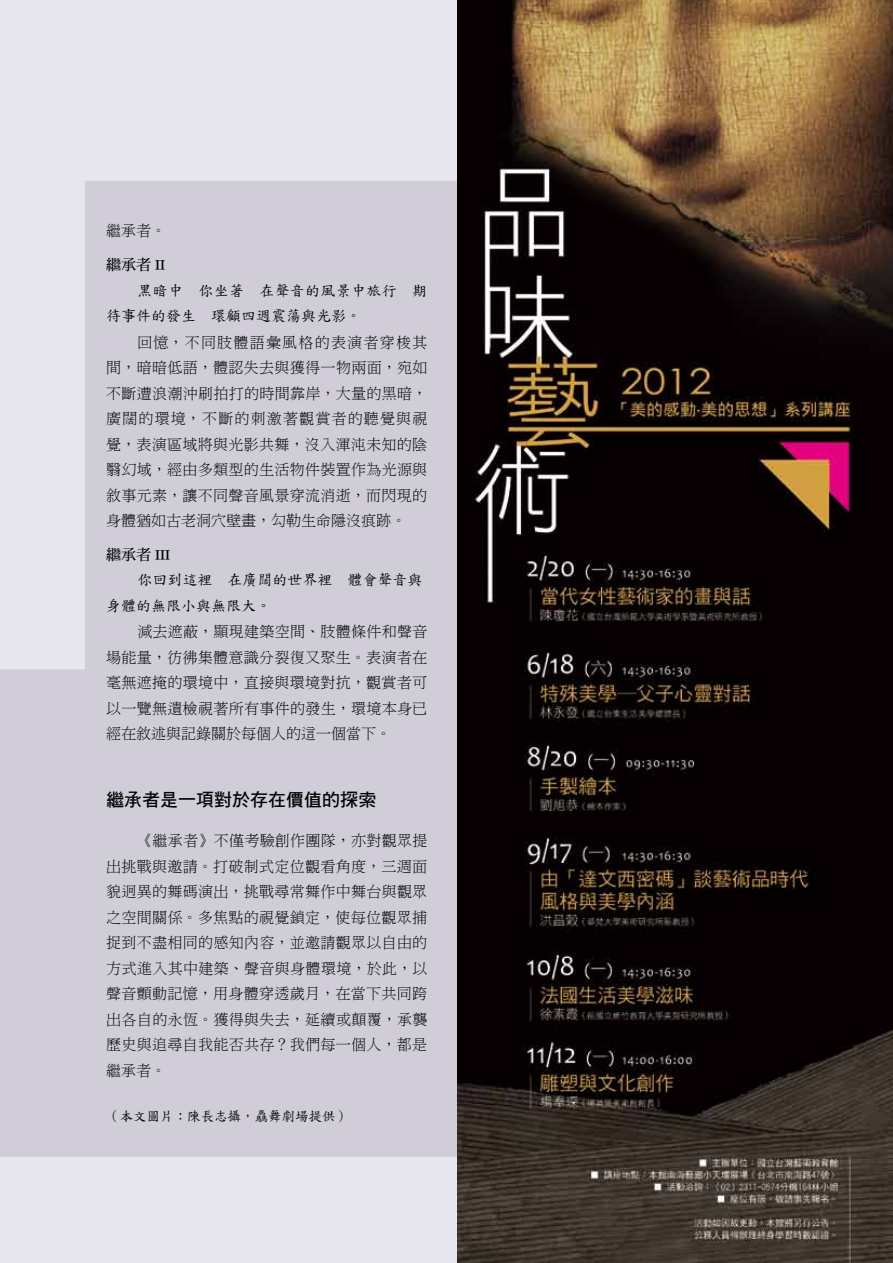
<style>
.page{position:relative;width:893px;height:1263px;background:#e8e7ed}
.page>*{position:absolute;margin:0;border:0;box-sizing:border-box;transform-origin:0 0}
.t1{font:18px "DF Hei Std W7";color:#000}
.t2{font:15px/25.5px "DF Ming Lt HK BF";letter-spacing:.02em;color:#000;text-align:justify}
.t3{font:15px/26px "DF Biao Kai Shu Std W5";color:#000}
.t4{font:15px "DF Ming Bd HKP BF";color:#000}
.t5{font:13.5px "DF Biao Kai Shu Std W5";color:#000}
</style>
<div class="page">
<svg style="left:0;top:181px;width:457px;height:976px;background:#d1ceda"></svg>
<img style="left:457px;top:0;width:436px;height:1263px">
<img style="left:0;top:181px;width:61px;height:152px">
<p class="t2" style="left:106px;top:218px;width:61px">繼承者。</p>
<p class="t4" style="left:106px;top:257px;width:60px">繼承者 II</p>
<p class="t3" style="left:106px;top:277px;width:322px;text-indent:31px">黑暗中　你坐著　在聲音的風景中旅行　期待事件的發生　環顧四週震蕩與光影。</p>
<p class="t2" style="left:106px;top:329px;width:323px;text-indent:31px">回憶，不同肢體語彙風格的表演者穿梭其間，暗暗低語，體認失去與獲得一物兩面，宛如不斷遭浪潮沖刷拍打的時間靠岸，大量的黑暗，廣闊的環境，不斷的刺激著觀賞者的聽覺與視覺，表演區域將與光影共舞，沒入渾沌未知的陰翳幻域，經由多類型的生活物件裝置作為光源與敘事元素，讓不同聲音風景穿流消逝，而閃現的身體猶如古老洞穴壁畫，勾勒生命隱沒痕跡。</p>
<p class="t4" style="left:106px;top:547px;width:65px">繼承者 III</p>
<p class="t3" style="left:106px;top:567px;width:318px;text-indent:31px">你回到這裡　在廣闊的世界裡　體會聲音與身體的無限小與無限大。</p>
<p class="t2" style="left:106px;top:619px;width:323px;text-indent:31px">減去遮蔽，顯現建築空間、肢體條件和聲音場能量，彷彿集體意識分裂復又聚生。表演者在毫無遮掩的環境中，直接與環境對抗，觀賞者可以一覽無遺檢視著所有事件的發生，環境本身已經在敘述與記錄關於每個人的這一個當下。</p>
<p class="t1" style="left:106px;top:789px;width:271px">繼承者是一項對於存在價值的探索</p>
<p class="t2" style="left:106px;top:828px;width:323px;text-indent:31px">《繼承者》不僅考驗創作團隊，亦對觀眾提出挑戰與邀請。打破制式定位觀看角度，三週面貌迥異的舞碼演出，挑戰尋常舞作中舞台與觀眾之空間關係。多焦點的視覺鎖定，使每位觀眾捕捉到不盡相同的感知內容，並邀請觀眾以自由的方式進入其中建築、聲音與身體環境，於此，以聲音顫動記憶，用身體穿透歲月，在當下共同跨出各自的永恆。獲得與失去，延續或顛覆，承襲歷史與追尋自我能否共存？我們每一個人，都是繼承者。</p>
<p class="t5" style="left:106px;top:1108px;width:244px">（本文圖片：陳長志攝，驫舞劇場提供）</p>
</div>
